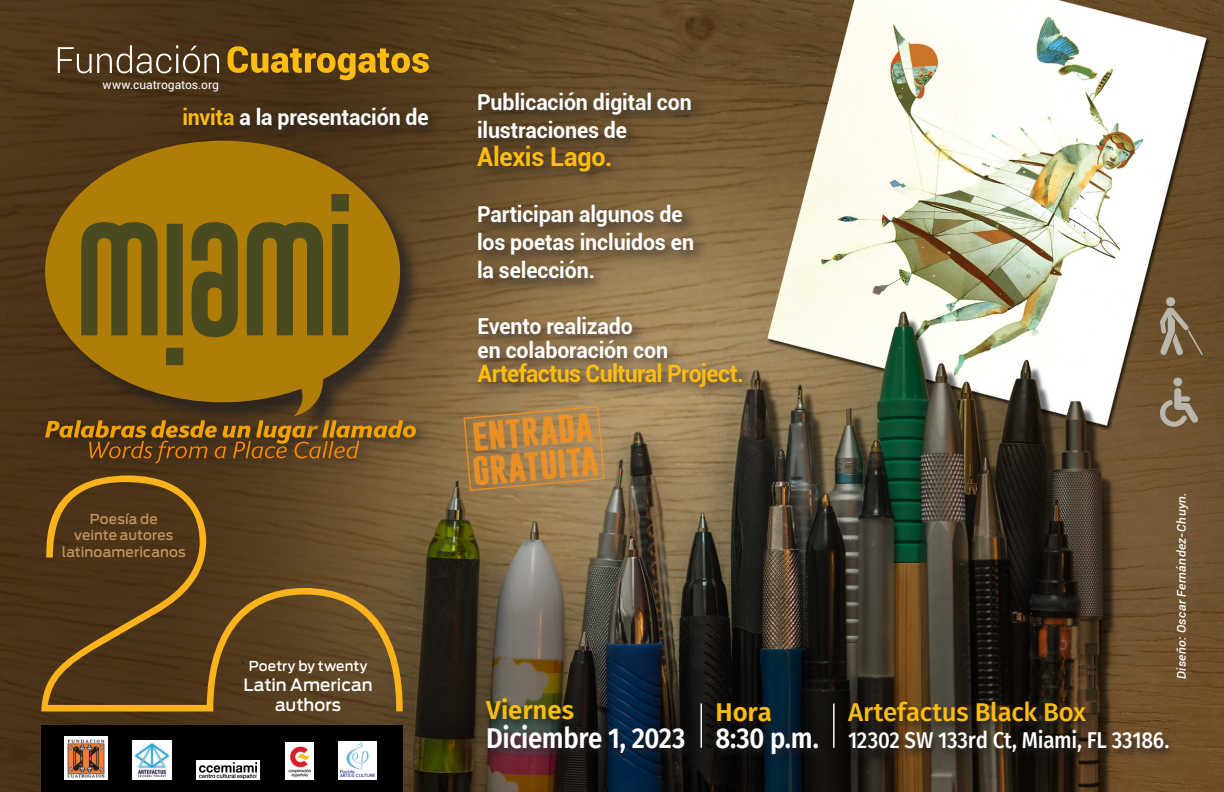
<style>
.page{position:relative;width:1224px;height:792px;background:#fff}
.page>*{position:absolute;margin:0;border:0;box-sizing:border-box;transform-origin:0 0}
.t1{font:700 33px/34.4px "Gobold";color:#f7931d}
.t2{font:600 28.6px "Fira Sans";letter-spacing:-.015em;color:#fff;scale:.9 1}
.t3{font:700 26px "Roboto";letter-spacing:-.01em;color:#fdbc12}
.t4{font:500 25.8px "Fira Sans";letter-spacing:-.01em;color:#fdbc12}
.t5{font:600 25.8px "Fira Sans";letter-spacing:-.005em;color:#fdbc12}
.t6{font:700 24px "Roboto";letter-spacing:-.025em;color:#fdbc12;scale:.96 1}
.t7{font:500 23px "Fira Sans";letter-spacing:-.01em;color:#fff;scale:.9 1}
.t8{font:700 22px/28px "Roboto";letter-spacing:-.005em;color:#fff}
.t9{font:500 17px/20.4px "Antenna";color:#fff;text-align:center}
.t10{font:500 13.8px "Antenna";letter-spacing:.01em;color:#c3945d}
.t11{font:500 13.6px/16.4px "Antenna";letter-spacing:.01em;color:#c3945d;text-align:center}
.t12{font:500 13.6px "Antenna";letter-spacing:.01em;color:#fff}
.t13{font:italic 500 12px "Roboto";letter-spacing:.035em;color:#fff}
.t14{font:12px "Roboto";color:#fff}
.s1{color:#fdbc12}
</style>
<div class="page">
<img style="left:0;top:0;width:1224px;height:792px">
<div style="left:41px;top:726px;width:362px;height:66px;background:#000001"></div>
<img style="left:65px;top:737px;width:43px;height:43px">
<div style="left:133px;top:741px;width:38px;height:39px;background:#fff"></div>
<img style="left:135px;top:742px;width:35px;height:36px">
<img style="left:285px;top:743px;width:28px;height:37px">
<div style="left:338px;top:741px;width:39px;height:39px;background:#fff"></div>
<img style="left:340px;top:743px;width:34px;height:34px">
<div style="left:196px;top:760px;width:64px;height:20px;background:#fff"></div>
<img style="left:200px;top:762px;width:57px;height:16px">
<svg style="left:58px;top:45px;width:161px;height:28px;background:#6d5a44"></svg>
<svg style="left:228px;top:46px;width:201px;height:34px;background:#8c6615"></svg>
<div style="left:473px;top:88px;width:237px;height:206px;background:#231f20;opacity:.75"></div>
<div style="left:474px;top:312px;width:284px;height:89px;background:#231f20;opacity:.75"></div>
<div style="left:179px;top:103px;width:265px;height:42px;background:#231f20;opacity:.75"></div>
<div style="left:39px;top:414px;width:392px;height:63px;background:#231f20;opacity:.75"></div>
<svg style="left:45px;top:438px;width:371px;height:25px;background:#63431b"></svg>
<div style="left:45px;top:141px;width:377px;height:297px;background:#231f20;opacity:.75"></div>
<svg style="left:45px;top:141px;width:355px;height:275px;background:#8d640f"></svg>
<svg style="left:81px;top:222px;width:77px;height:113px;background:#6c5b17"></svg>
<svg style="left:166px;top:224px;width:17px;height:141px;background:#56501c"></svg>
<svg style="left:192px;top:222px;width:46px;height:115px;background:#665819"></svg>
<svg style="left:247px;top:222px;width:76px;height:113px;background:#6b5b17"></svg>
<svg style="left:332px;top:194px;width:17px;height:141px;background:#56501c"></svg>
<svg style="left:41px;top:476px;width:362px;height:235px;background:#61451e"></svg>
<div style="left:845px;top:700px;width:332px;height:62px;background:#231f20;opacity:.8"></div>
<div style="left:484px;top:697px;width:209px;height:66px;background:#231f20;opacity:.8"></div>
<div style="left:714px;top:702px;width:112px;height:63px;background:#231f20;opacity:.8"></div>
<hr style="left:701px;top:704px;width:1px;height:44px;background:#fff">
<hr style="left:833px;top:704px;width:2px;height:44px;background:#fff">
<svg style="left:1160px;top:378px;width:39px;height:49px;background:#887459"></svg>
<svg style="left:1160px;top:297px;width:43px;height:58px;background:#806c50"></svg>
<svg style="left:463px;top:405px;width:143px;height:87px;background:#a18255"></svg>
<p class="t14" style="left:103px;top:76px;width:118px">www.cuatrogatos.org</p>
<p class="t8" style="left:182px;top:102px;width:248px"><span class="s1">invita</span> a la presentación de</p>
<p class="t11" style="left:74px;top:510px;width:101px">Poesía de veinte autores</p>
<p class="t10" style="left:62px;top:543px;width:125px">latinoamericanos</p>
<p class="t12" style="left:249px;top:658px;width:120px">Poetry by twenty</p>
<p class="t9" style="left:244px;top:675px;width:131px">Latin American authors</p>
<p class="t8" style="left:477px;top:87px;width:216px">Publicación digital con ilustraciones de</p>
<p class="t3" style="left:477px;top:138px;width:137px">Alexis Lago.</p>
<p class="t8" style="left:477px;top:199px;width:218px">Participan algunos de los poetas incluidos en la selección.</p>
<p class="t8" style="left:478px;top:313px;width:192px;line-height:24px">Evento realizado<br>en colaboración con</p>
<p class="t6" style="left:478px;top:356px;width:279px">Artefactus Cultural Project.</p>
<h1 class="t1" style="left:468px;top:418px;width:128px;rotate:-5deg">entrada gratuita</h1>
<p class="t5" style="left:486px;top:689px;width:90px">Viernes</p>
<p class="t2" style="left:486px;top:714px;width:223px">Diciembre 1, 2023</p>
<p class="t5" style="left:716px;top:690px;width:58px">Hora</p>
<p class="t2" style="left:716px;top:714px;width:116px">8:30 p.m.</p>
<p class="t13" style="left:1173px;top:679px;width:189px;rotate:-90deg">Diseño: Oscar Fernández-Chuyn.</p>
<p class="t4" style="left:848px;top:691px;width:239px">Artefactus Black Box</p>
<p class="t7" style="left:848px;top:721px;width:358px">12302 SW 133rd Ct, Miami, FL 33186.</p>
</div>
